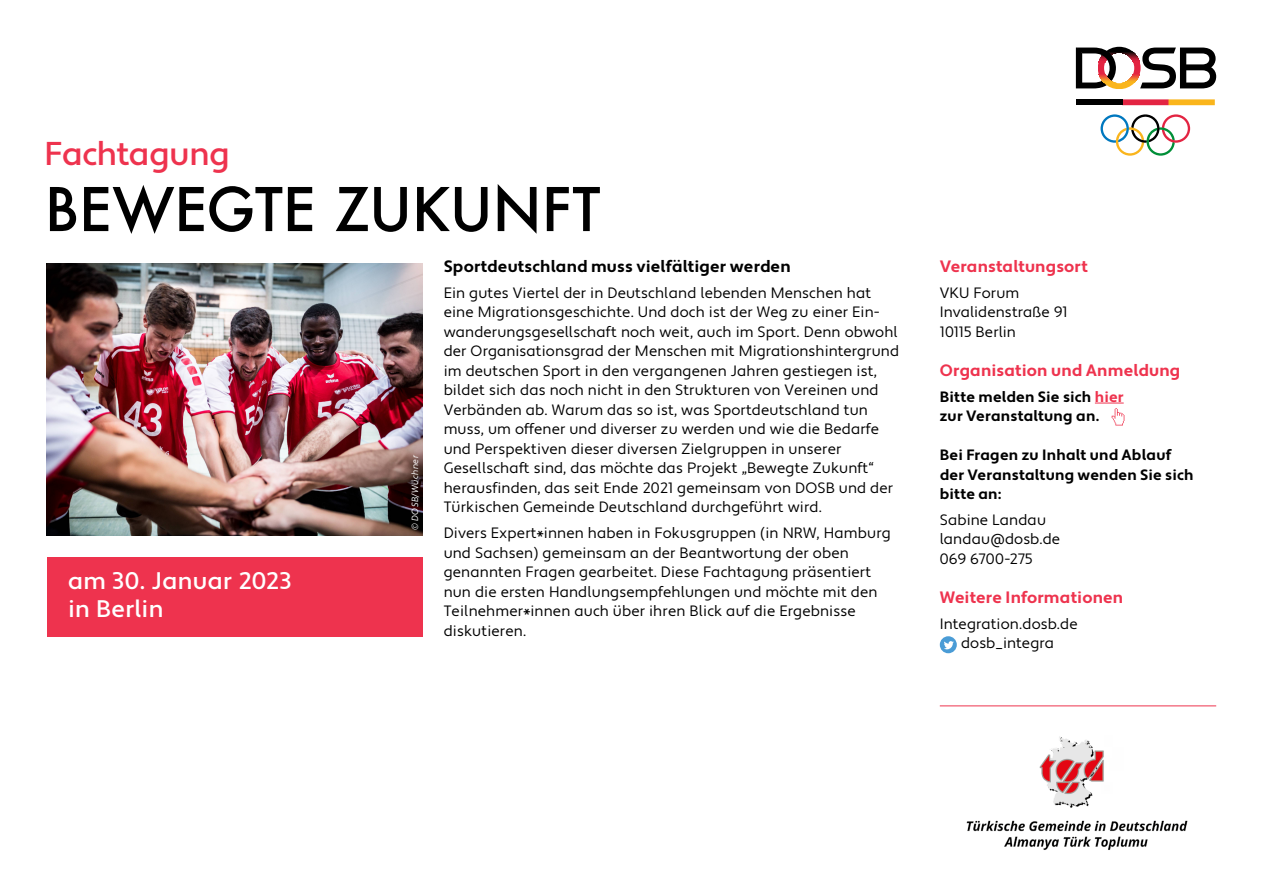
<style>
.page{position:relative;width:1263px;height:893px;background:#fff}
.page>*{position:absolute;margin:0;border:0;box-sizing:border-box;transform-origin:0 0}
.t1{font:500 58.5px "Futura";letter-spacing:-.005em;color:#000}
.t2{font:500 33px "Apertura";letter-spacing:-.01em;color:#ee334e}
.t3{font:500 24px/28.5px "Apertura";letter-spacing:.01em;color:#fff}
.t4{font:700 16.5px "Apertura";letter-spacing:.01em;color:#ee334e}
.t5{font:700 16.5px "Apertura";letter-spacing:.01em;color:#000}
.t6{font:15px/19.5px "Apertura";letter-spacing:.01em;color:#000}
.t7{font:700 15px/19.5px "Apertura";letter-spacing:.01em;color:#000}
.t8{font:9px "Apertura Obliq";letter-spacing:.03em;color:#fff}
.s1{color:#ee334e}
</style>
<div class="page">
<div style="left:47px;top:557px;width:375px;height:79px;background:#ee334e"></div>
<img style="left:966px;top:736px;width:222px;height:114px">
<img style="left:47px;top:264px;width:375px;height:272px">
<div style="left:940px;top:636px;width:17px;height:17px;background:#4a9cd6;border-radius:50%"></div>
<svg style="left:944px;top:641px;width:10px;height:8px"></svg>
<hr style="left:940px;top:705px;width:276px;height:1px;background:#ee334e">
<svg style="left:1095px;top:403px;width:29px;height:22px"></svg>
<svg style="left:1100px;top:114px;width:90px;height:42px"></svg>
<svg style="left:1122px;top:99px;width:93px;height:6px"></svg>
<div style="left:1076px;top:99px;width:46px;height:6px;background:#000"></div>
<svg style="left:1112px;top:47px;width:14px;height:1px"></svg>
<svg style="left:1076px;top:48px;width:140px;height:41px"></svg>
<h2 class="t2" style="left:45px;top:134px;width:187px">Fachtagung</h2>
<h1 class="t1" style="left:45px;top:169px;width:557px">BEWEGTE ZUKUNFT</h1>
<h3 class="t3" style="left:68px;top:567px;width:225px">am 30. Januar 2023 in Berlin</h3>
<p class="t8" style="left:409px;top:530px;width:77px;rotate:-90deg">© DOSB/Wüchner</p>
<p class="t5" style="left:444px;top:256px;width:348px">Sportdeutschland muss vielfältiger werden</p>
<p class="t6" style="left:444px;top:283px;width:457px">Ein gutes Viertel der in Deutschland lebenden Menschen hat eine Migrationsgeschichte. Und doch ist der Weg zu einer Ein&shy;wanderungsgesellschaft noch weit, auch im Sport. Denn obwohl der Organisationsgrad der Menschen mit Migrationshintergrund im deutschen Sport in den vergangenen Jahren gestiegen ist, bildet sich das noch nicht in den Strukturen von Vereinen und Verbänden ab. Warum das so ist, was Sportdeutschland tun muss, um offener und diverser zu werden und wie die Bedarfe und Perspektiven dieser diversen Zielgruppen in unserer Gesellschaft sind, das möchte das Projekt „Bewegte Zukunft“ herausfinden, das seit Ende 2021 gemeinsam von DOSB und der Türkischen Gemeinde Deutschland durchgeführt wird.</p>
<p class="t6" style="left:444px;top:524px;width:449px">Divers Expert*innen haben in Fokusgruppen (in NRW, Hamburg und Sachsen) gemeinsam an der Beantwortung der oben genannten Fragen gearbeitet. Diese Fachtagung präsentiert nun die ersten Handlungsempfehlungen und möchte mit den Teilnehmer*innen auch über ihren Blick auf die Ergebnisse diskutieren.</p>
<p class="t4" style="left:940px;top:256px;width:150px">Veranstaltungsort</p>
<p class="t6" style="left:940px;top:283px;width:129px">VKU Forum<br>Invalidenstraße 91<br>10115 Berlin</p>
<p class="t4" style="left:940px;top:360px;width:242px">Organisation und Anmeldung</p>
<p class="t7" style="left:940px;top:387px;width:185px">Bitte melden Sie sich <span class="s1">hier </span>zur Veranstaltung an.</p>
<p class="t7" style="left:940px;top:446px;width:255px">Bei Fragen zu Inhalt und Ablauf der Veranstaltung wenden Sie sich bitte an:</p>
<p class="t6" style="left:940px;top:510px;width:122px">Sabine Landau landau@dosb.de<br>069 6700-275</p>
<p class="t4" style="left:940px;top:587px;width:185px">Weitere Informationen</p>
<p class="t6" style="left:940px;top:614px;width:139px;text-align:center">Integration.dosb.de dosb_integra</p>
</div>
